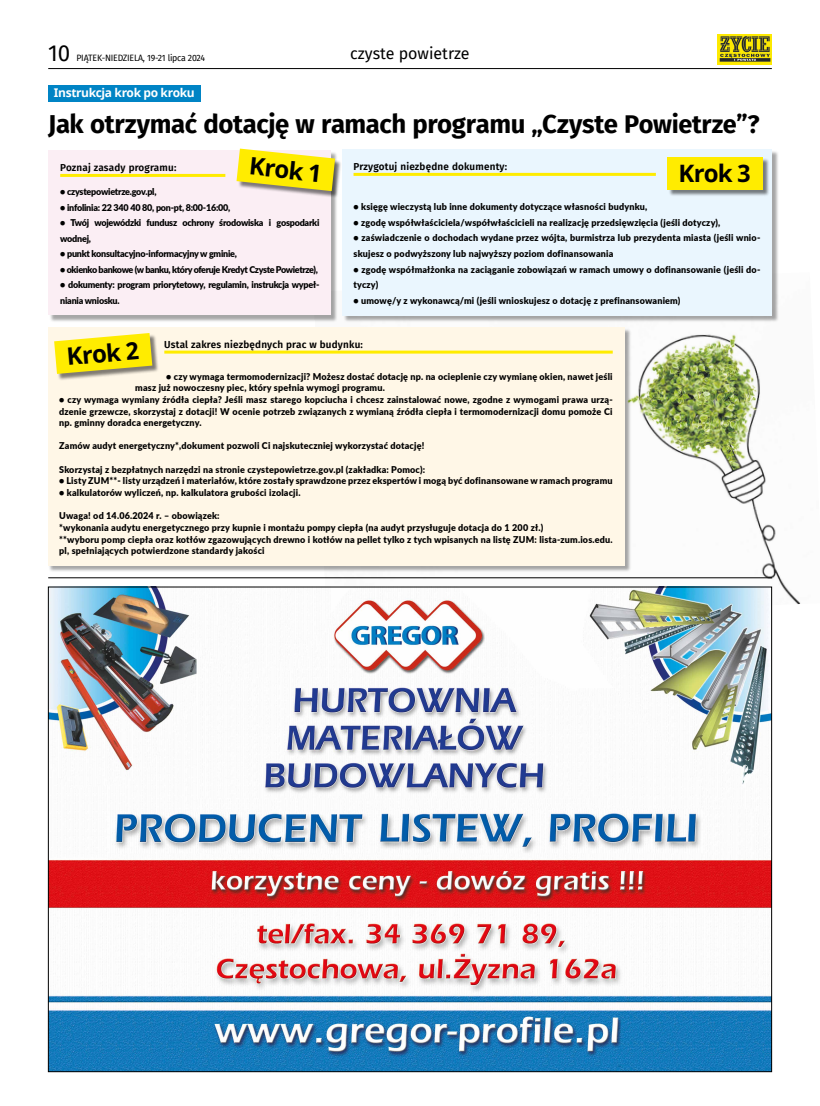
<style>
.page{position:relative;width:820px;height:1106px;background:#fff}
.page>*{position:absolute;margin:0;border:0;box-sizing:border-box;transform-origin:0 0}
.t1{font:700 26px "Fira Sans";letter-spacing:-.015em;color:#000}
.t2{font:700 24px "Noto Sans";color:#000}
.t3{font:23px "Fira Sans";color:#000}
.t4{font:16px "Fira Sans";color:#000}
.t5{font:700 12px "Noto Sans";letter-spacing:-.03em;color:#fff}
.t6{font:600 10.1px "Fira Sans";letter-spacing:.02em;color:#000}
.t7{font:900 9.4px/11.6px "Lato";letter-spacing:.02em;color:#000;scale:.96 1}
.t8{font:900 9.4px/15.5px "Lato";letter-spacing:-.025em;color:#000;scale:.96 1}
.t9{font:900 9.4px "Lato";letter-spacing:-.04em;color:#000;scale:.96 1}
.t10{font:9px "Fira Sans";letter-spacing:-.025em;color:#000}
.s1{font-size:25.5px}
</style>
<div class="page">
<hr style="left:48px;top:68px;width:723px;height:1px;background:#000">
<div style="left:717px;top:34px;width:54px;height:30px;background:#ffea00"></div>
<img style="left:719px;top:36px;width:52px;height:26px">
<img style="left:313px;top:300px;width:488px;height:314px">
<img style="left:50px;top:589px;width:719px;height:480px">
<hr style="left:48px;top:577px;width:723px;height:1px;background:#000">
<div style="left:48px;top:85px;width:153px;height:16px;background:#0084c5"></div>
<div style="left:49px;top:328px;width:582px;height:245px;background:#000;opacity:.35"></div>
<div style="left:48px;top:327px;width:576px;height:238px;background:#fff7e7"></div>
<hr style="left:164px;top:350px;width:448px;height:3px;background:#ffec00">
<div style="left:50px;top:151px;width:288px;height:171px;background:#000;opacity:.35"></div>
<div style="left:49px;top:150px;width:282px;height:165px;background:#fbeef4"></div>
<hr style="left:60px;top:174px;width:165px;height:3px;background:#ffec00">
<div style="left:237px;top:149px;width:105px;height:49px;background:#000;opacity:.5"></div>
<svg style="left:236px;top:149px;width:99px;height:42px;background:#f3e232"></svg>
<div style="left:55px;top:334px;width:104px;height:47px;background:#000;opacity:.5"></div>
<svg style="left:54px;top:333px;width:98px;height:41px;background:#f4e329"></svg>
<div style="left:343px;top:150px;width:435px;height:172px;background:#000;opacity:.35"></div>
<div style="left:342px;top:149px;width:429px;height:166px;background:#eaf6fe"></div>
<hr style="left:353px;top:173px;width:302px;height:3px;background:#ffec00">
<div style="left:668px;top:158px;width:101px;height:39px;background:#000;opacity:.5"></div>
<div style="left:667px;top:157px;width:95px;height:33px;background:#ffec00"></div>
<h3 class="t3" style="left:48px;top:36px;width:24px">10</h3>
<p class="t10" style="left:76px;top:51px;width:130px">PIĄTEK-NIEDZIELA, 19-21 lipca 2024</p>
<h3 class="t4" style="left:350px;top:41px;width:121px">czyste powietrze</h3>
<p class="t5" style="left:54px;top:84px;width:142px">Instrukcja krok po kroku</p>
<h1 class="t1" style="left:48px;top:102px;width:712px">Jak otrzymać dotację w ramach programu „Czyste <span class="s1">Powietrze”?</span></h1>
<h2 class="t2" style="left:251px;top:149px;width:74px;rotate:6deg">Krok 1</h2>
<p class="t6" style="left:60px;top:159px;width:118px">Poznaj zasady programu:</p>
<p class="t8" style="left:60px;top:183px;width:102px">• czystepowietrze.gov.pl,</p>
<p class="t8" style="left:60px;top:199px;width:179px">• infolinia: 22 340 40 80, pon-pt, 8:00-16:00,</p>
<p class="t8" style="left:60px;top:215px;width:271px">• Twój wojewódzki fundusz ochrony środowiska i gospodarki wodnej,</p>
<p class="t8" style="left:60px;top:246px;width:186px">• punkt konsultacyjno-informacyjny w gminie,</p>
<p class="t9" style="left:60px;top:262px;width:270px">• okienko bankowe (w banku, który oferuje Kredyt Czyste Powietrze),</p>
<p class="t8" style="left:60px;top:277px;width:271px">• dokumenty: program priorytetowy, regulamin, instrukcja wypeł&shy;niania wniosku.</p>
<p class="t6" style="left:353px;top:158px;width:155px">Przygotuj niezbędne dokumenty:</p>
<p class="t7" style="left:353px;top:200px;width:307px">• księgę wieczystą lub inne dokumenty dotyczące własności budynku,</p>
<p class="t7" style="left:353px;top:216px;width:383px">• zgodę współwłaściciela/współwłaścicieli na realizację przedsięwzięcia (jeśli dotyczy),</p>
<p class="t7" style="left:353px;top:229px;width:425px;line-height:15.7px">• zaświadczenie o dochodach wydane przez wójta, burmistrza lub prezydenta miasta (jeśli wnio&shy;skujesz o podwyższony lub najwyższy poziom dofinansowania</p>
<p class="t7" style="left:353px;top:261px;width:425px;line-height:15.7px">• zgodę współmałżonka na zaciąganie zobowiązań w ramach umowy o dofinansowanie (jeśli do&shy;tyczy)</p>
<p class="t7" style="left:353px;top:294px;width:342px">• umowę/y z wykonawcą/mi (jeśli wnioskujesz o dotację z prefinansowaniem)</p>
<h2 class="t2" style="left:678px;top:156px;width:74px">Krok 3</h2>
<p class="t6" style="left:164px;top:336px;width:200px">Ustal zakres niezbędnych prac w budynku:</p>
<p class="t7" style="left:135px;top:370px;width:498px;text-indent:31px">• czy wymaga termomodernizacji? Możesz dostać dotację np. na ocieplenie czy wymianę okien, nawet jeśli masz już nowoczesny piec, który spełnia wymogi programu.</p>
<p class="t7" style="left:59px;top:393px;width:578px;text-align:justify">• czy wymaga wymiany źródła ciepła? Jeśli masz starego kopciucha i chcesz zainstalować nowe, zgodne z wymogami prawa urzą&shy;dzenie grzewcze, skorzystaj z dotacji! W ocenie potrzeb związanych z wymianą źródła ciepła i termomodernizacji domu pomoże Ci np. gminny doradca energetyczny.</p>
<p class="t7" style="left:59px;top:440px;width:382px">Zamów audyt energetyczny*,dokument pozwoli Ci najskuteczniej wykorzystać dotację!</p>
<p class="t7" style="left:59px;top:463px;width:382px">Skorzystaj z bezpłatnych narzędzi na stronie czystepowietrze.gov.pl (zakładka: Pomoc):</p>
<p class="t7" style="left:59px;top:475px;width:578px">• Listy ZUM**- listy urządzeń i materiałów, które zostały sprawdzone przez ekspertów i mogą być dofinansowane w ramach programu</p>
<p class="t7" style="left:59px;top:486px;width:253px">• kalkulatorów wyliczeń, np. kalkulatora grubości izolacji.</p>
<p class="t7" style="left:59px;top:509px;width:578px">Uwaga! od 14.06.2024 r. – obowiązek:<br>*wykonania audytu energetycznego przy kupnie i montażu pompy ciepła (na audyt przysługuje dotacja do 1 200 zł.)<br>**wyboru pomp ciepła oraz kotłów zgazowujących drewno i kotłów na pellet tylko z tych wpisanych na listę ZUM: lista-zum.ios.edu. pl, spełniających potwierdzone standardy jakości</p>
<h2 class="t2" style="left:65px;top:339px;width:74px;rotate:-5deg">Krok 2</h2>
</div>
